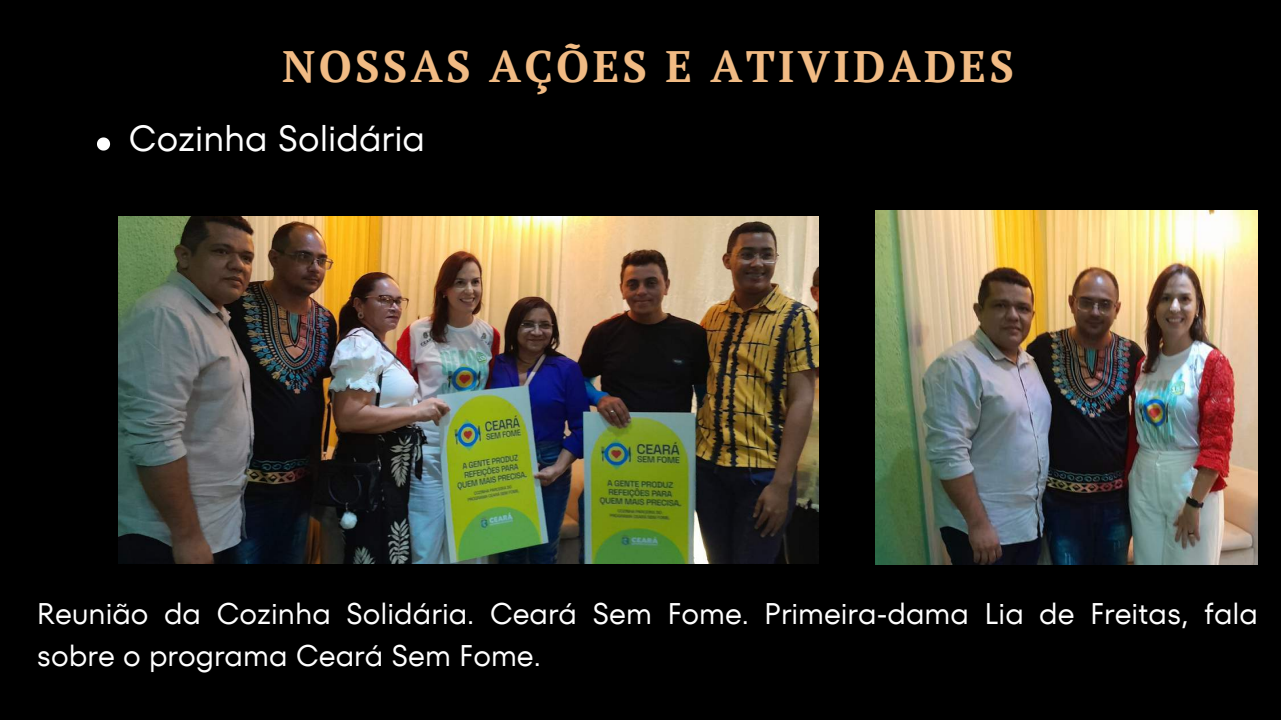
<style>
.page{position:relative;width:1281px;height:720px;background:#000}
.page>*{position:absolute;margin:0;border:0;box-sizing:border-box;transform-origin:0 0}
.t1{font:700 43.88px "PT Serif";letter-spacing:.075em;color:#f1bb84}
.t2{font:36.25px "TT Fors";color:#fff}
.t3{font:29.75px/41.2px "TT Fors";color:#fff}
</style>
<div class="page">
<svg style="left:97px;top:137px;width:13px;height:14px"></svg>
<img style="left:119px;top:217px;width:699px;height:347px">
<img style="left:875px;top:211px;width:382px;height:353px">
<h1 class="t1" style="left:282px;top:36px;width:733px">NOSSAS AÇÕES E ATIVIDADES</h1>
<p class="t2" style="left:129px;top:113px;width:298px">Cozinha Solidária</p>
<p class="t3" style="left:37px;top:593px;width:1222px">Reunião da Cozinha Solidária. Ceará Sem Fome. Primeira-dama Lia de Freitas, fala sobre o programa Ceará Sem Fome.</p>
</div>
